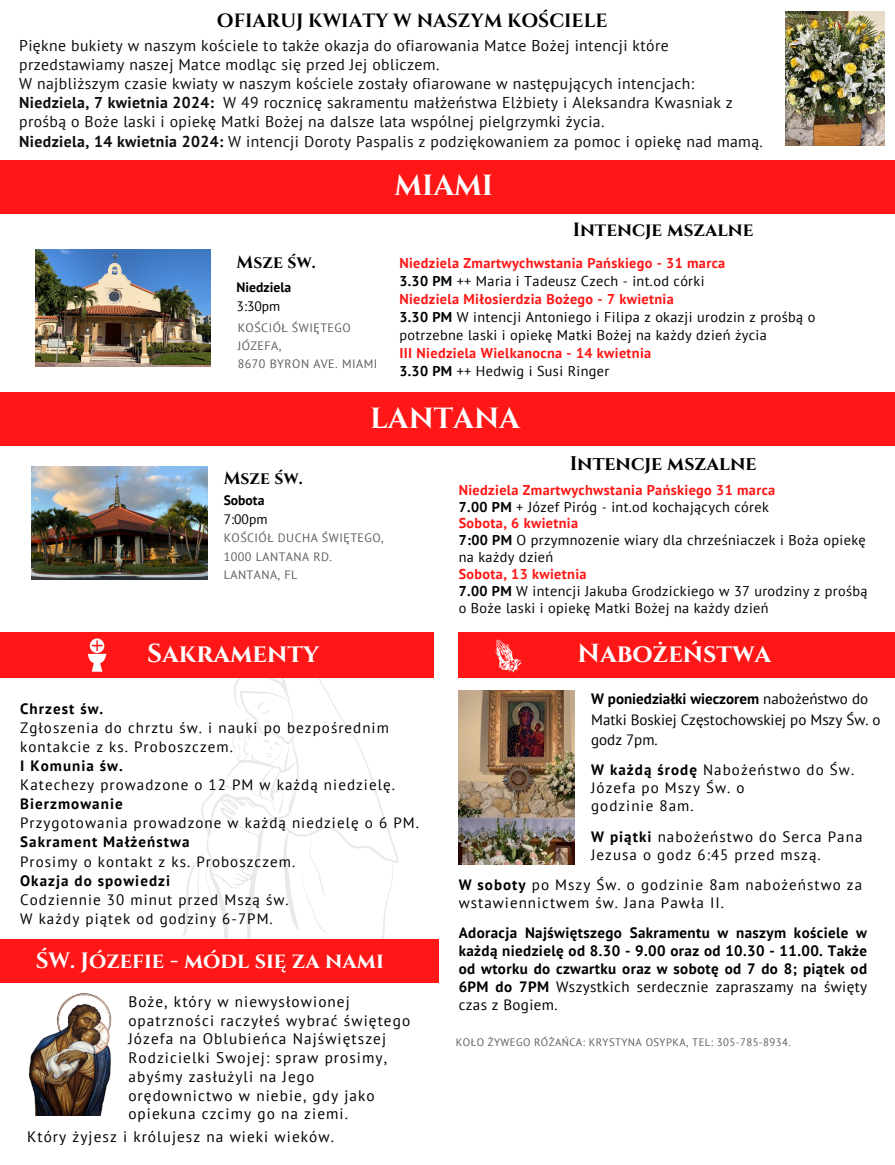
<style>
.page{position:relative;width:895px;height:1165px;background:#fff}
.page>*{position:absolute;margin:0;border:0;box-sizing:border-box;transform-origin:0 0}
.t1{font:700 29.1px "Cinzel";color:#fff}
.t2{font:700 25.95px "Cinzel";color:#fff}
.t3{font:700 22.2px "Cinzel";color:#fff}
.t4{font:700 19.8px "Cinzel";color:#000}
.t5{font:700 19.05px "Cinzel";color:#000}
.t6{font:700 17.55px "Cinzel";color:#000}
.t7{font:15.75px/19.2px "PT Sans";letter-spacing:.025em;color:#0c0e0c}
.t8{font:15.3px/18.8px "PT Sans";letter-spacing:.07em;color:#000}
.t9{font:15px/18px "PT Sans";letter-spacing:.07em;color:#000}
.t10{font:700 15px/18px "PT Sans";letter-spacing:.07em;color:#000;text-align:justify}
.t11{font:15px/20.2px "PT Sans";color:#000}
.t12{font:14.25px/16.8px "PT Sans";letter-spacing:.025em;color:#000}
.t13{font:700 14.25px/18px "PT Sans";letter-spacing:.025em;color:#ff1616}
.t14{font:700 13.65px "PT Sans";color:#000}
.t15{font:13.65px "PT Sans";color:#000}
.t16{font:12.15px/18.1px "PT Sans";letter-spacing:.04em;color:#5e5e5c}
.t17{font:10.8px "PT Sans";letter-spacing:.04em;color:#5e5e5c}
.s1{font-weight:700}
.s2{font-weight:700;color:#ff1616}
.s3{color:#000}
.s4{font-weight:400;color:#000}
.s5{font-weight:400}
</style>
<div class="page">
<div style="left:0;top:392px;width:894px;height:54px;background:#ff1616"></div>
<img style="left:32px;top:466px;width:175px;height:113px">
<div style="left:0;top:160px;width:894px;height:53px;background:#ff1616"></div>
<img style="left:35px;top:250px;width:176px;height:117px">
<div style="left:458px;top:632px;width:436px;height:45px;background:#ff1616"></div>
<svg style="left:495px;top:639px;width:26px;height:34px"></svg>
<img style="left:458px;top:690px;width:116px;height:174px">
<svg style="left:183px;top:677px;width:216px;height:262px"></svg>
<svg style="left:231px;top:702px;width:49px;height:55px"></svg>
<svg style="left:196px;top:860px;width:20px;height:70px"></svg>
<svg style="left:301px;top:873px;width:27px;height:61px"></svg>
<div style="left:0;top:632px;width:433px;height:45px;background:#ff1616"></div>
<svg style="left:88px;top:638px;width:18px;height:33px"></svg>
<div style="left:0;top:939px;width:439px;height:43px;background:#ff1616"></div>
<img style="left:29px;top:993px;width:83px;height:122px">
<img style="left:785px;top:12px;width:99px;height:134px">
<h3 class="t5" style="left:217px;top:9px;width:392px">OFIARUJ KWIATY W NASZYM KOŚCIELE</h3>
<p class="t7" style="left:19px;top:35px;width:745px">Piękne bukiety w naszym kościele to także okazja do ofiarowania Matce Bożej intencji które przedstawiamy naszej Matce modląc się przed Jej obliczem.<br>W najbliższym czasie kwiaty w naszym kościele zostały ofiarowane w następujących intencjach:<br><span class="s1">Niedziela, 7 kwietnia 2024:</span> W 49 rocznicę sakramentu małżeństwa Elżbiety i Aleksandra Kwasniak z prośbą o Boże laski i opiekę Matki Bożej na dalsze lata wspólnej pielgrzymki życia.<br><span class="s1">Niedziela, 14 kwietnia 2024:</span> W intencji Doroty Paspalis z podziękowaniem za pomoc i opiekę nad mamą.</p>
<p class="t6" style="left:236px;top:251px;width:81px">Msze św.</p>
<p class="t14" style="left:236px;top:278px;width:56px">Niedziela</p>
<p class="t15" style="left:236px;top:297px;width:45px">3:30pm</p>
<p class="t16" style="left:238px;top:318px;width:141px">KOŚCIÓŁ ŚWIĘTEGO<br>JÓZEFA,<br>8670 BYRON AVE. MIAMI</p>
<h1 class="t1" style="left:394px;top:167px;width:100px">MIAMI</h1>
<h3 class="t5" style="left:572px;top:218px;width:182px">Intencje mszalne</h3>
<p class="t12" style="left:399px;top:254px;width:417px;line-height:18px"><span class="s2">Niedziela Zmartwychwstania Pańskiego - 31 marca<br></span><span class="s1">3.30 PM</span> ++ Maria i Tadeusz Czech - int.od córki<br><span class="s2">Niedziela Miłosierdzia Bożego - 7 kwietnia<br></span><span class="s1">3.30 PM</span> W intencji Antoniego i Filipa z okazji urodzin z prośbą o potrzebne laski i opiekę Matki Bożej na każdy dzień życia</p>
<p class="t13" style="left:399px;top:344px;width:253px">III Niedziela Wielkanocna - 14 kwietnia<br><span class="s3">3.30 PM</span> <span class="s4">++ Hedwig i Susi Ringer</span></p>
<h1 class="t1" style="left:370px;top:399px;width:151px">LANTANA</h1>
<p class="t6" style="left:224px;top:467px;width:81px">Msze św.</p>
<p class="t14" style="left:224px;top:491px;width:42px">Sobota</p>
<p class="t15" style="left:224px;top:510px;width:45px">7:00pm</p>
<p class="t16" style="left:224px;top:529px;width:162px">KOŚCIÓŁ DUCHA ŚWIĘTEGO,<br>1000 LANTANA RD.<br>LANTANA, FL</p>
<h2 class="t2" style="left:147px;top:636px;width:174px">Sakramenty</h2>
<p class="t10" style="left:20px;top:699px;width:85px">Chrzest św.</p>
<p class="t9" style="left:20px;top:717px;width:370px;line-height:19.2px">Zgłoszenia do chrztu św. i nauki po bezpośrednim kontakcie z ks. Proboszczem.</p>
<p class="t10" style="left:20px;top:756px;width:104px">I Komunia św.</p>
<p class="t9" style="left:20px;top:775px;width:376px">Katechezy prowadzone o 12 PM w każdą niedzielę.</p>
<p class="t10" style="left:20px;top:794px;width:104px">Bierzmowanie</p>
<p class="t9" style="left:20px;top:813px;width:400px">Przygotowania prowadzone w każdą niedzielę o 6 PM.</p>
<p class="t10" style="left:20px;top:832px;width:171px">Sakrament Małżeństwa</p>
<p class="t9" style="left:20px;top:852px;width:276px">Prosimy o kontakt z ks. Proboszczem.</p>
<p class="t10" style="left:20px;top:871px;width:151px">Okazja do spowiedzi</p>
<p class="t9" style="left:20px;top:889px;width:270px;line-height:19.2px">Codziennie 30 minut przed Mszą św.<br>W każdy piątek od godziny 6-7PM.</p>
<h3 class="t3" style="left:36px;top:946px;width:349px">ŚW. Józefie - módl się za nami</h3>
<p class="t8" style="left:128px;top:991px;width:283px">Boże, który w niewysłowionej opatrzności raczyłeś wybrać świętego<br>Józefa na Oblubieńca Najświętszej<br>Rodzicielki Swojej: spraw prosimy, abyśmy zasłużyli na Jego orędownictwo w niebie, gdy jako opiekuna czcimy go na ziemi.</p>
<p class="t8" style="left:27px;top:1126px;width:308px">Który żyjesz i królujesz na wieki wieków.</p>
<h3 class="t4" style="left:569px;top:450px;width:188px">Intencje mszalne</h3>
<p class="t12" style="left:458px;top:481px;width:408px"><span class="s2">Niedziela Zmartwychwstania Pańskiego 31 marca<br></span><span class="s1">7.00 PM</span> + Józef Piróg - int.od kochających córek<br><span class="s2">Sobota, 6 kwietnia<br></span><span class="s1">7:00 PM</span> O przymnozenie wiary dla chrześniaczek i Boża opiekę na każdy dzień</p>
<p class="t12" style="left:458px;top:565px;width:410px"><span class="s2">Sobota, 13 kwietnia<br></span><span class="s1">7.00 PM</span> W intencji Jakuba Grodzickiego w 37 urodziny z prośbą o Boże laski i opiekę Matki Bożej na każdy dzień</p>
<h2 class="t2" style="left:577px;top:636px;width:195px">Nabożeństwa</h2>
<p class="t11" style="left:591px;top:688px;width:291px"><span class="s1">W poniedziałki wieczorem</span> nabożeństwo do<br>Matki Boskiej Częstochowskiej po Mszy Św. o godz 7pm.</p>
<p class="t9" style="left:591px;top:760px;width:264px"><span class="s1">W każdą środę</span> Nabożeństwo do Św.<br>Józefa po Mszy Św. o<br>godzinie 8am.</p>
<p class="t9" style="left:591px;top:827px;width:273px"><span class="s1">W piątki</span> nabożeństwo do Serca Pana<br>Jezusa o godz 6:45 przed mszą.</p>
<p class="t9" style="left:458px;top:875px;width:405px"><span class="s1">W soboty</span> po Mszy Św. o godzinie 8am nabożeństwo za wstawiennictwem św. Jana Pawła II.</p>
<p class="t10" style="left:458px;top:923px;width:410px">Adoracja Najświętszego Sakramentu w naszym kościele w każdą niedzielę od 8.30 - 9.00 oraz od 10.30 - 11.00. Także od wtorku do czwartku oraz w sobotę od 7 do 8; piątek od 6PM do 7PM <span class="s5">Wszystkich serdecznie zapraszamy na święty czas z Bogiem.</span></p>
<p class="t17" style="left:456px;top:1034px;width:336px">KOŁO ŻYWEGO RÓŻAŃCA: KRYSTYNA OSYPKA, TEL: 305-785-8934.</p>
</div>
